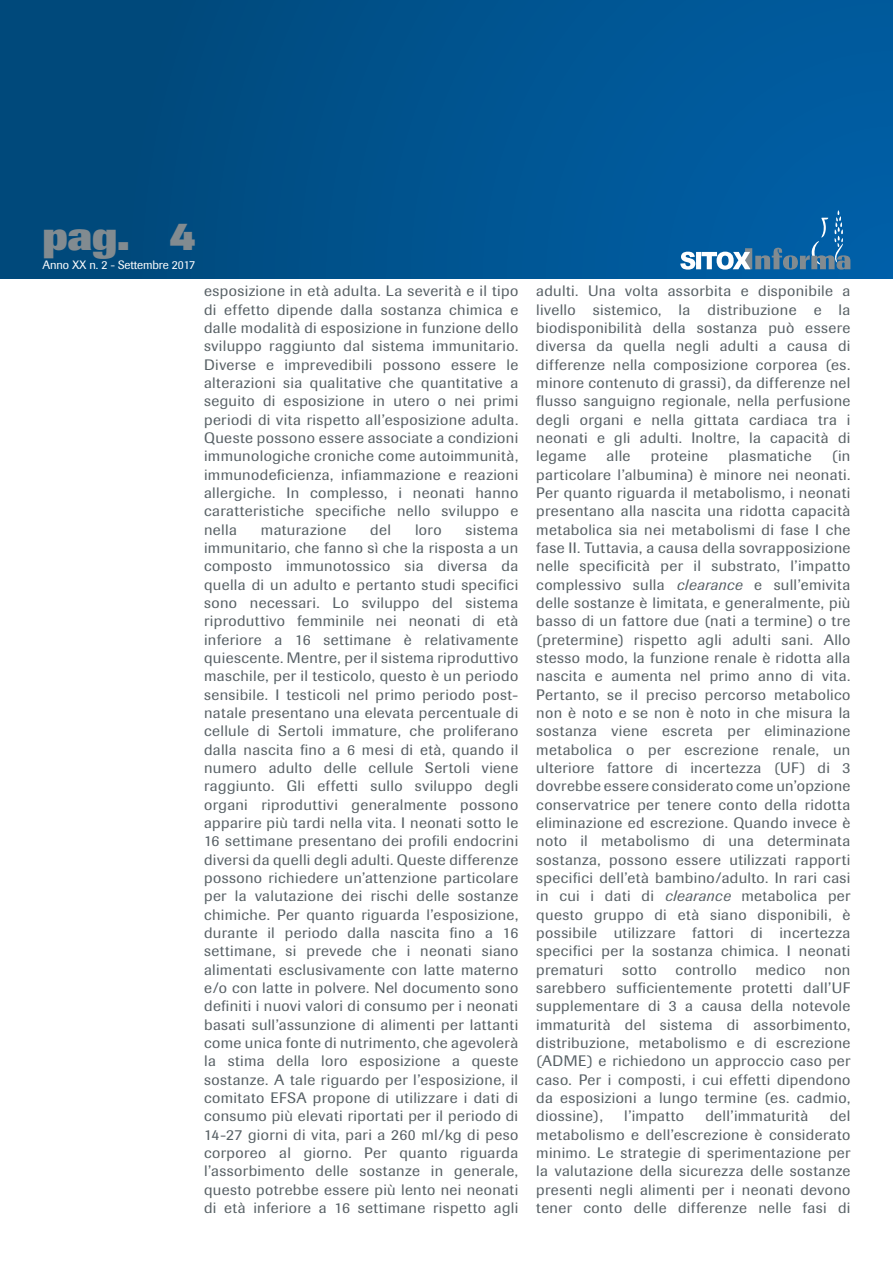
<style>
.page{position:relative;width:893px;height:1263px;background:#fff}
.page>*{position:absolute;margin:0;border:0;box-sizing:border-box;transform-origin:0 0}
.t1{font:800 40.5px "Imago";color:#828b90}
.t2{font:15px/18.3px "Imago";letter-spacing:.025em;color:#576065;text-align:justify;scale:1.05 1}
.t3{font:12px "Imago";letter-spacing:-.01em;color:#fff}
.s1{font-style:italic}
</style>
<div class="page">
<div style="left:0;top:0;width:893px;height:278px;background:linear-gradient(to right,#004777,#005fa5)"></div>
<svg style="left:680px;top:210px;width:170px;height:60px;background:#2570a9"></svg>
<h1 class="t1" style="left:43px;top:212px;width:155px">pag. 4</h1>
<p class="t3" style="left:43px;top:258px;width:154px">Anno XX n. 2 - Settembre 2017</p>
<p class="t2" style="left:204px;top:282px;width:301px">esposizione in età adulta. La severità e il tipo di effetto dipende dalla sostanza chimica e dalle modalità di esposizione in funzione dello sviluppo raggiunto dal sistema immunitario.<br>Diverse e imprevedibili possono essere le alterazioni sia qualitative che quantitative a seguito di esposizione in utero o nei primi periodi di vita rispetto all’esposizione adulta.<br>Queste possono essere associate a condizioni immunologiche croniche come autoimmunità, immunodeficienza, infiammazione e reazioni allergiche. In complesso, i neonati hanno caratteristiche specifiche nello sviluppo e nella</p>
<p class="t2" style="left:261px;top:520px;width:83px">maturazione</p>
<p class="t2" style="left:370px;top:520px;width:21px">del</p>
<p class="t2" style="left:415px;top:520px;width:27px">loro</p>
<p class="t2" style="left:204px;top:520px;width:301px;text-indent:261px">sistema immunitario, che fanno sì che la risposta a un composto immunotossico sia diversa da quella di un adulto e pertanto studi specifici sono necessari. Lo sviluppo del sistema riproduttivo femminile nei neonati di età inferiore a 16 settimane è relativamente quiescente. Mentre, per il sistema riproduttivo maschile, per il testicolo, questo è un periodo sensibile. I testicoli nel primo periodo post&shy;natale presentano una elevata percentuale di cellule di Sertoli immature, che proliferano dalla nascita fino a 6 mesi di età, quando il numero adulto delle cellule Sertoli viene raggiunto. Gli effetti sullo sviluppo degli organi riproduttivi generalmente possono apparire più tardi nella vita. I neonati sotto le 16 settimane presentano dei profili endocrini diversi da quelli degli adulti. Queste differenze possono richiedere un’attenzione particolare per la valutazione dei rischi delle sostanze chimiche. Per quanto riguarda l’esposizione, durante il periodo dalla nascita fino a 16 settimane, si prevede che i neonati siano alimentati esclusivamente con latte materno e/o con latte in polvere. Nel documento sono definiti i nuovi valori di consumo per i neonati basati sull’assunzione di alimenti per lattanti come unica fonte di nutrimento, che agevolerà la stima della loro esposizione a queste sostanze. A tale riguardo per l’esposizione, il comitato EFSA propone di utilizzare i dati di consumo più elevati riportati per il periodo di 14-27 giorni di vita, pari a 260 ml/kg di peso corporeo al giorno. Per quanto riguarda l’assorbimento delle sostanze in generale, questo potrebbe essere più lento nei neonati di età inferiore a 16 settimane rispetto agli</p>
<p class="t2" style="left:536px;top:282px;width:301px">adulti. Una volta assorbita e disponibile a livello sistemico, la distribuzione e la biodisponibilità della sostanza può essere diversa da quella negli adulti a causa di differenze nella composizione corporea (es. minore contenuto di grassi), da differenze nel flusso sanguigno regionale, nella perfusione degli organi e nella gittata cardiaca tra i neonati e gli adulti. Inoltre, la capacità di legame</p>
<p class="t2" style="left:536px;top:447px;width:301px;text-indent:296px">(in particolare l’albumina) è minore nei neonati.<br>Per quanto riguarda il metabolismo, i neonati presentano alla nascita una ridotta capacità metabolica sia nei metabolismi di fase I che fase II. Tuttavia, a causa della sovrapposizione nelle specificità per il substrato, l’impatto complessivo sulla <span class="s1">clearance</span> e sull’emivita delle sostanze è limitata, e generalmente, più basso di un fattore due (nati a termine) o tre (pretermine) rispetto agli adulti sani. Allo stesso modo, la funzione renale è ridotta alla nascita e aumenta nel primo anno di vita.<br>Pertanto, se il preciso percorso metabolico non è noto e se non è noto in che misura la sostanza viene escreta per eliminazione metabolica o per escrezione renale, un ulteriore fattore di incertezza (UF) di 3 dovrebbe essere considerato come un’opzione conservatrice per tenere conto della ridotta eliminazione ed escrezione. Quando invece è noto il metabolismo di una determinata sostanza, possono essere utilizzati rapporti specifici dell’età bambino/adulto. In rari casi in cui i dati di <span class="s1">clearance</span> metabolica per questo gruppo di età siano disponibili, è possibile utilizzare fattori di incertezza specifici per la sostanza chimica. I neonati prematuri</p>
<p class="t2" style="left:607px;top:447px;width:24px">alle</p>
<p class="t2" style="left:651px;top:447px;width:56px">proteine</p>
<p class="t2" style="left:728px;top:447px;width:81px">plasmatiche</p>
<p class="t2" style="left:622px;top:960px;width:34px">sotto</p>
<p class="t2" style="left:676px;top:960px;width:60px">controllo</p>
<p class="t2" style="left:755px;top:960px;width:49px">medico</p>
<p class="t2" style="left:536px;top:960px;width:301px;text-indent:288px">non sarebbero sufficientemente protetti dall’UF supplementare di 3 a causa della notevole immaturità del sistema di assorbimento, distribuzione, metabolismo e di escrezione (ADME) e richiedono un approccio caso per caso. Per i composti, i cui effetti dipendono da esposizioni a lungo termine (es. cadmio, diossine),</p>
<p class="t2" style="left:536px;top:1107px;width:301px;text-indent:293px">del metabolismo e dell’escrezione è considerato minimo. Le strategie di sperimentazione per la valutazione della sicurezza delle sostanze presenti negli alimenti per i neonati devono tener conto delle differenze nelle fasi di</p>
<p class="t2" style="left:624px;top:1107px;width:59px">l’impatto</p>
<p class="t2" style="left:705px;top:1107px;width:100px">dell’immaturità</p>
</div>
